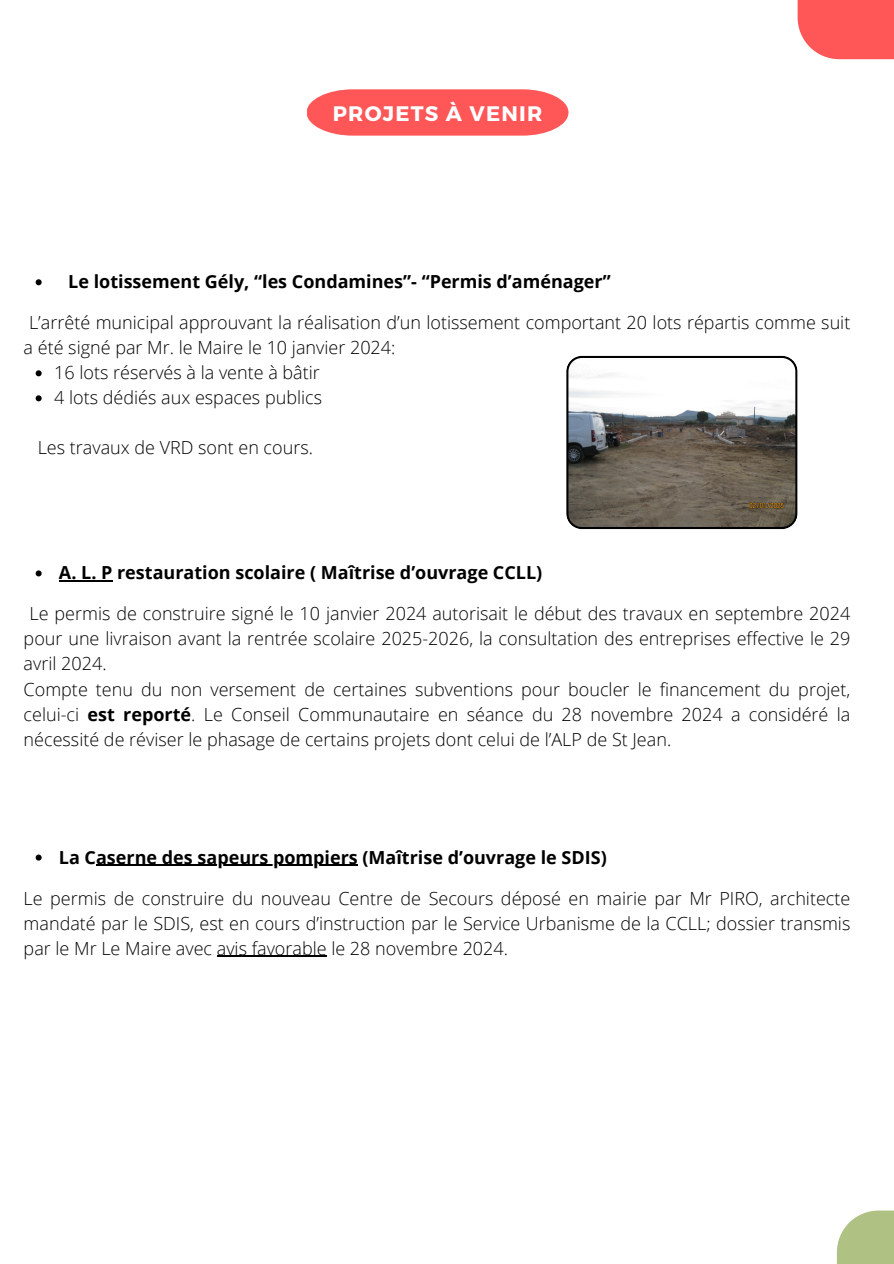
<style>
.page{position:relative;width:894px;height:1264px;background:#fff}
.page>*{position:absolute;margin:0;border:0;box-sizing:border-box;transform-origin:0 0}
.t1{font:700 21px "Montserrat";letter-spacing:.06em;color:#fff}
.t2{font:300 18px/25px "Open Sans";color:#000}
.t3{font:700 18px "Open Sans";color:#000}
.s1{font-weight:700}
</style>
<div class="page">
<svg style="left:36px;top:279px;width:6px;height:6px"></svg>
<svg style="left:36px;top:370px;width:6px;height:6px"></svg>
<svg style="left:36px;top:395px;width:6px;height:6px"></svg>
<svg style="left:36px;top:570px;width:6px;height:6px"></svg>
<hr style="left:59px;top:580px;width:53px;height:1px;background:#000">
<svg style="left:36px;top:854px;width:6px;height:6px"></svg>
<hr style="left:96px;top:864px;width:262px;height:1px;background:#000">
<hr style="left:217px;top:955px;width:109px;height:1px;background:#000">
<svg style="left:307px;top:89px;width:261px;height:47px;background:#ff6565"></svg>
<div style="left:836px;top:1210px;width:57px;height:53px;background:#afc283"></div>
<svg style="left:566px;top:356px;width:231px;height:173px"></svg>
<div style="left:797px;top:0;width:96px;height:59px;background:#ff5757"></div>
<p class="t1" style="left:332px;top:100px;width:211px">PROJETS À VENIR</p>
<h1 class="t3" style="left:68px;top:269px;width:544px">Le lotissement Gély, “les Condamines”- “Permis d’aménager”</h1>
<p class="t2" style="left:24px;top:310px;width:828px;text-indent:5px">L’arrêté municipal approuvant la réalisation d’un lotissement comportant 20 lots répartis comme suit a été signé par Mr. le Maire le 10 janvier 2024:</p>
<p class="t2" style="left:54px;top:360px;width:267px">16 lots réservés à la vente à bâtir</p>
<p class="t2" style="left:54px;top:385px;width:269px">4 lots dédiés aux espaces publics</p>
<p class="t2" style="left:38px;top:435px;width:277px">Les travaux de VRD sont en cours.</p>
<p class="t3" style="left:59px;top:560px;width:485px">A. L. P restauration scolaire ( Maîtrise d’ouvrage CCLL)</p>
<p class="t2" style="left:24px;top:601px;width:828px;text-align:justify;text-indent:6px">Le permis de construire signé le 10 janvier 2024 autorisait le début des travaux en septembre 2024 pour une livraison avant la rentrée scolaire 2025-2026, la consultation des entreprises effective le 29 avril 2024.</p>
<p class="t2" style="left:24px;top:676px;width:828px;text-align:justify">Compte tenu du non versement de certaines subventions pour boucler le financement du projet, celui-ci <span class="s1">est reporté</span>. Le Conseil Communautaire en séance du 28 novembre 2024 a considéré la nécessité de réviser le phasage de certains projets dont celui de l’ALP de St Jean.</p>
<p class="t3" style="left:59px;top:844px;width:549px">La Caserne des sapeurs pompiers (Maîtrise d’ouvrage le SDIS)</p>
<p class="t2" style="left:24px;top:885px;width:828px">Le permis de construire du nouveau Centre de Secours déposé en mairie par Mr PIRO, architecte mandaté par le SDIS, est en cours d’instruction par le Service Urbanisme de la CCLL; dossier transmis</p>
<p class="t2" style="left:24px;top:935px;width:486px">par le Mr Le Maire avec avis favorable le 28 novembre 2024.</p>
</div>
